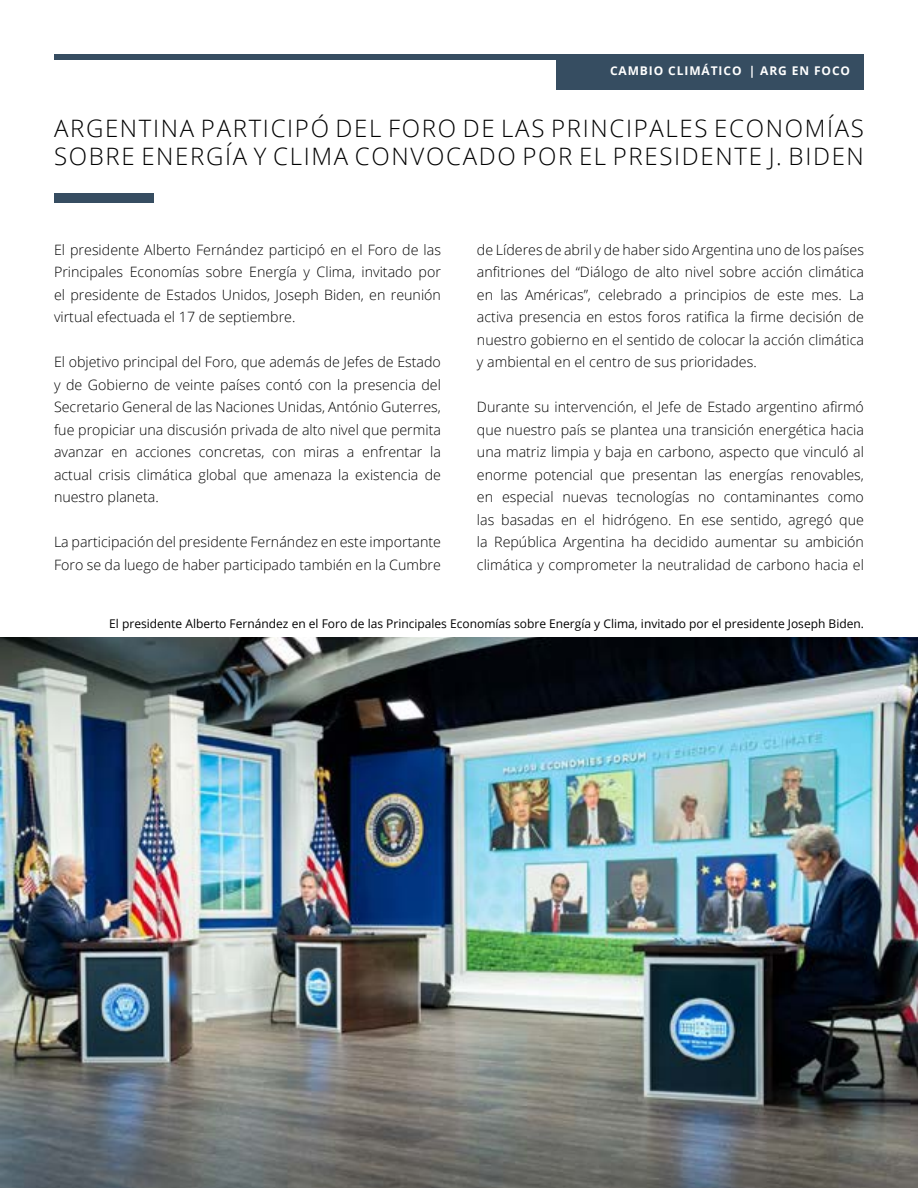
<style>
.page{position:relative;width:918px;height:1188px;background:#fff}
.page>*{position:absolute;margin:0;border:0;box-sizing:border-box;transform-origin:0 0}
.t1{font:300 24px/28.8px "Open Sans";letter-spacing:.07em;color:#000}
.t2{font:300 14.25px/22.5px "Open Sans";color:#000;text-align:justify}
.t3{font:12px "Open Sans";color:#000}
.t4{font:700 12px "Open Sans";letter-spacing:.075em;color:#fff}
</style>
<div class="page">
<div style="left:54px;top:54px;width:810px;height:5px;background:#364d61"></div>
<div style="left:556px;top:54px;width:308px;height:36px;background:#364d61"></div>
<img style="left:0;top:637px;width:918px;height:551px">
<div style="left:54px;top:194px;width:100px;height:9px;background:#364d61"></div>
<p class="t4" style="left:610px;top:62px;width:123px">CAMBIO CLIMÁTICO</p>
<p class="t4" style="left:749px;top:62px;width:103px">| ARG EN FOCO</p>
<h1 class="t1" style="left:54px;top:113px;width:811px">ARGENTINA PARTICIPÓ DEL FORO DE LAS PRINCIPALES ECONOMÍAS<br>SOBRE ENERGÍA Y CLIMA CONVOCADO POR EL PRESIDENTE J. BIDEN</h1>
<p class="t2" style="left:54px;top:238px;width:389px">El presidente Alberto Fernández participó en el Foro de las Principales Economías sobre Energía y Clima, invitado por el presidente de Estados Unidos, Joseph Biden, en reunión virtual efectuada el 17 de septiembre.</p>
<p class="t2" style="left:54px;top:351px;width:389px">El objetivo principal del Foro, que además de Jefes de Estado y de Gobierno de veinte países contó con la presencia del Secretario General de las Naciones Unidas, António Guterres, fue propiciar una discusión privada de alto nivel que permita avanzar en acciones concretas, con miras a enfrentar la actual crisis climática global que amenaza la existencia de nuestro planeta.</p>
<p class="t2" style="left:54px;top:531px;width:389px">La participación del presidente Fernández en este importante<br>Foro se da luego de haber participado también en la Cumbre</p>
<p class="t2" style="left:477px;top:238px;width:389px">de Líderes de abril y de haber sido Argentina uno de los países anfitriones del “Diálogo de alto nivel sobre acción climática en las Américas”, celebrado a principios de este mes. La activa presencia en estos foros ratifica la firme decisión de nuestro gobierno en el sentido de colocar la acción climática y ambiental en el centro de sus prioridades.</p>
<p class="t2" style="left:477px;top:396px;width:389px">Durante su intervención, el Jefe de Estado argentino afirmó que nuestro país se plantea una transición energética hacia una matriz limpia y baja en carbono, aspecto que vinculó al enorme potencial que presentan las energías renovables, en especial nuevas tecnologías no contaminantes como las basadas en el hidrógeno. En ese sentido, agregó que la República Argentina ha decidido aumentar su ambición climática y comprometer la neutralidad de carbono hacia el</p>
<p class="t3" style="left:109px;top:616px;width:756px">El presidente Alberto Fernández en el Foro de las Principales Economías sobre Energía y Clima, invitado por el presidente Joseph Biden.</p>
</div>
